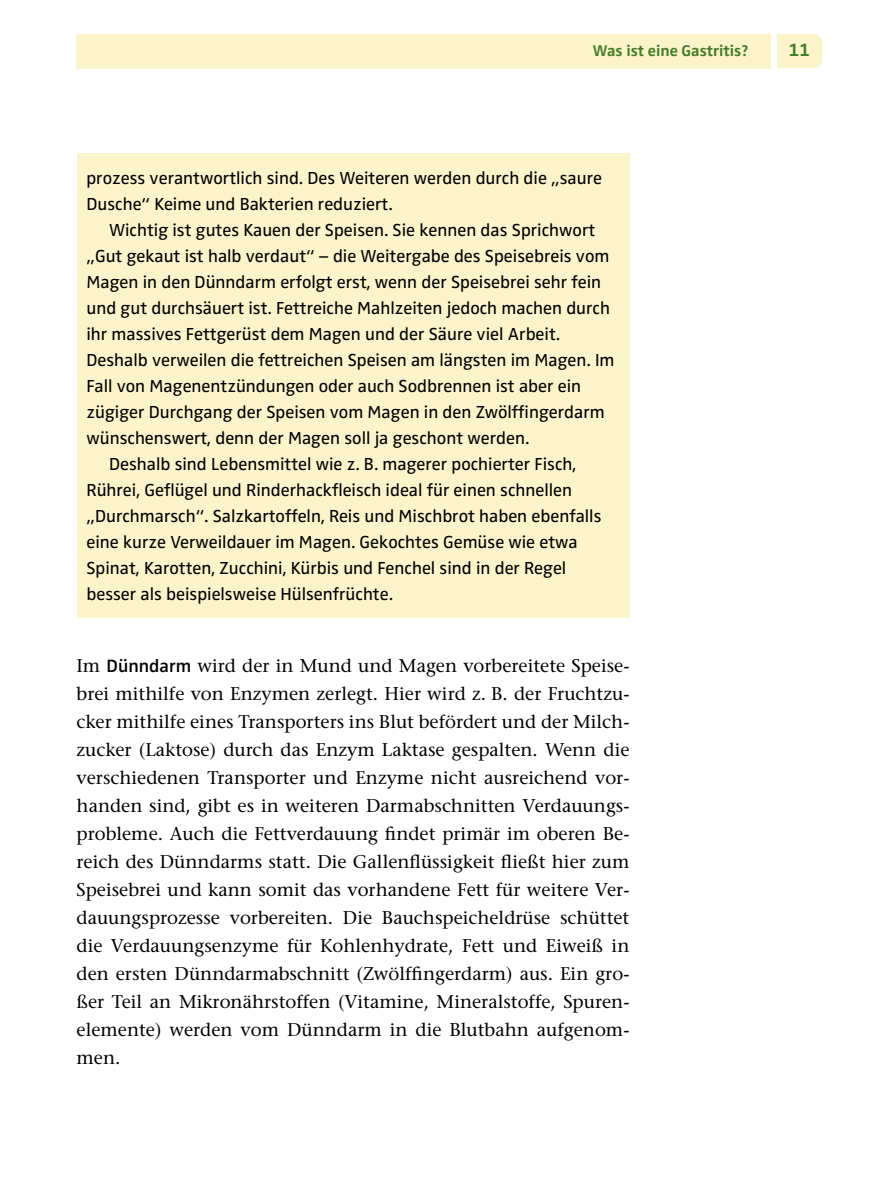
<style>
.page{position:relative;width:879px;height:1191px;background:#fff}
.page>*{position:absolute;margin:0;border:0;box-sizing:border-box;transform-origin:0 0}
.t1{font:18.4px/28px "Stone Serif";color:#000;text-align:justify}
.t2{font:700 18.4px "Zwo Pro";color:#467d2a}
.t3{font:18px/26px "Zwo Pro";color:#000}
.t4{font:700 16px "Zwo Pro";color:#467d2a}
.s1{font-family:"Zwo Pro";font-weight:600}
</style>
<div class="page">
<div style="left:777px;top:34px;width:45px;height:34px;background:#fbf4cb"></div>
<div style="left:77px;top:34px;width:694px;height:34px;background:#fbf4cb"></div>
<div style="left:77px;top:153px;width:552px;height:464px;background:#fbf4cb"></div>
<p class="t4" style="left:593px;top:41px;width:157px">Was ist eine Gastritis?</p>
<p class="t2" style="left:789px;top:39px;width:23px">11</p>
<p class="t3" style="left:86px;top:166px;width:517px">prozess verantwortlich sind. Des Weiteren werden durch die „saure<br>Dusche“ Keime und Bakterien reduziert.</p>
<p class="t3" style="left:109px;top:217px;width:487px">Wichtig ist gutes Kauen der Speisen. Sie kennen das Sprichwort</p>
<p class="t3" style="left:86px;top:243px;width:524px">„Gut gekaut ist halb verdaut“ – die Weitergabe des Speisebreis vom</p>
<p class="t3" style="left:86px;top:269px;width:516px">Magen in den Dünndarm erfolgt erst, wenn der Speisebrei sehr fein</p>
<p class="t3" style="left:86px;top:295px;width:525px">und gut durchsäuert ist. Fettreiche Mahlzeiten jedoch machen durch</p>
<p class="t3" style="left:86px;top:321px;width:475px">ihr massives Fettgerüst dem Magen und der Säure viel Arbeit.</p>
<p class="t3" style="left:86px;top:347px;width:529px">Deshalb verweilen die fettreichen Speisen am längsten im Magen. Im</p>
<p class="t3" style="left:86px;top:373px;width:496px">Fall von Magenentzündungen oder auch Sodbrennen ist aber ein</p>
<p class="t3" style="left:86px;top:399px;width:520px">zügiger Durchgang der Speisen vom Magen in den Zwölffingerdarm</p>
<p class="t3" style="left:86px;top:425px;width:444px">wünschenswert, denn der Magen soll ja geschont werden.</p>
<p class="t3" style="left:109px;top:451px;width:469px">Deshalb sind Lebensmittel wie z. B. magerer pochierter Fisch,</p>
<p class="t3" style="left:86px;top:477px;width:487px">Rührei, Geflügel und Rinderhackfleisch ideal für einen schnellen</p>
<p class="t3" style="left:86px;top:503px;width:516px">„Durchmarsch“. Salzkartoffeln, Reis und Mischbrot haben ebenfalls</p>
<p class="t3" style="left:86px;top:529px;width:493px">eine kurze Verweildauer im Magen. Gekochtes Gemüse wie etwa</p>
<p class="t3" style="left:86px;top:555px;width:481px">Spinat, Karotten, Zucchini, Kürbis und Fenchel sind in der Regel</p>
<p class="t3" style="left:86px;top:581px;width:308px">besser als beispielsweise Hülsenfrüchte.</p>
<p class="t1" style="left:77px;top:652px;width:554px">Im <span class="s1">Dünndarm</span> wird der in Mund und Magen vorbereitete Speise&shy;brei mithilfe von Enzymen zerlegt. Hier wird z. B. der Fruchtzu&shy;cker mithilfe eines Transporters ins Blut befördert und der Milch&shy;zucker (Laktose) durch das Enzym Laktase gespalten. Wenn die verschiedenen Transporter und Enzyme nicht ausreichend vor&shy;handen sind, gibt es in weiteren Darmabschnitten Verdauungs&shy;probleme. Auch die Fettverdauung findet primär im oberen Be&shy;reich des Dünndarms statt. Die Gallenflüssigkeit fließt hier zum Speisebrei und kann somit das vorhandene Fett für weitere Ver&shy;dauungsprozesse vorbereiten. Die Bauchspeicheldrüse schüttet die Verdauungsenzyme für Kohlenhydrate, Fett und Eiweiß in den ersten Dünndarmabschnitt (Zwölffingerdarm) aus. Ein gro&shy;ßer Teil an Mikronährstoffen (Vitamine, Mineralstoffe, Spuren&shy;elemente) werden vom Dünndarm in die Blutbahn aufgenom&shy;men.</p>
</div>
